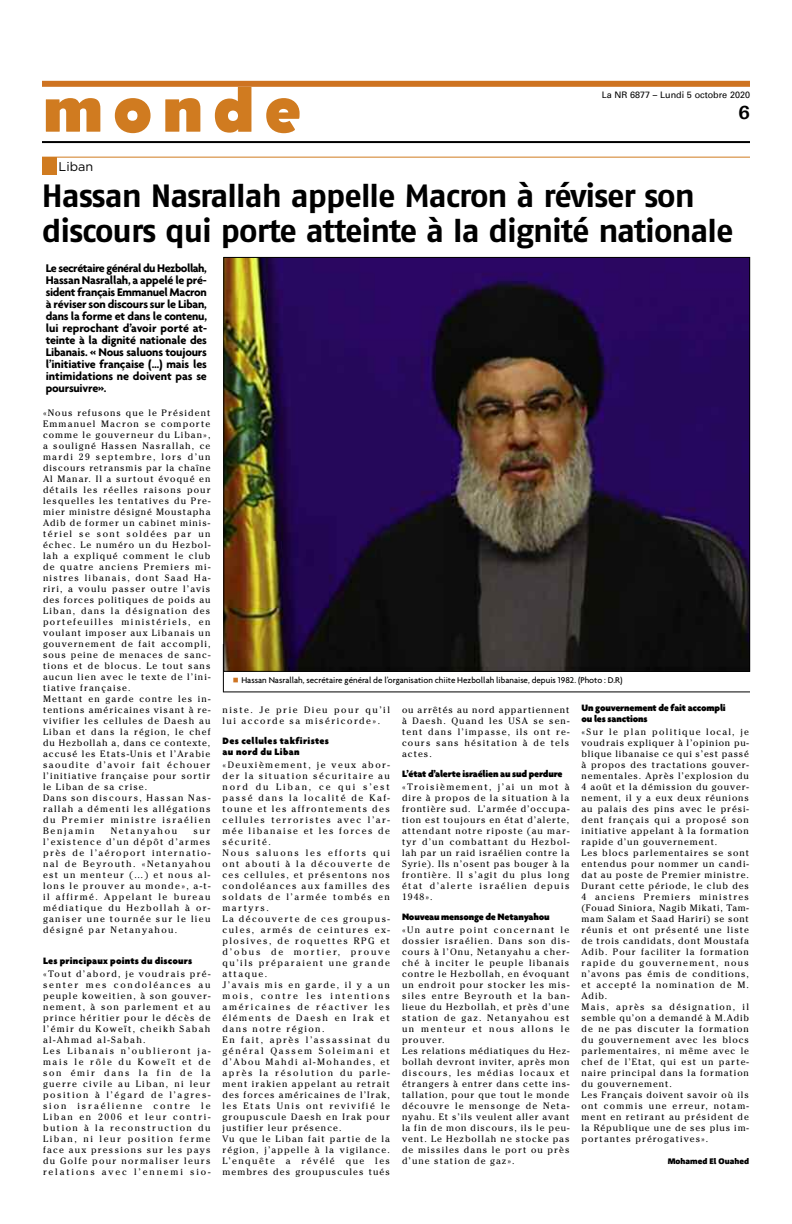
<style>
.page{position:relative;width:792px;height:1224px;background:#fff}
.page>*{position:absolute;margin:0;border:0;box-sizing:border-box;transform-origin:0 0}
.t1{font:700 64px "Eagle";letter-spacing:.145em;color:#d07b20}
.t2{font:700 32.2px/35.7px "Fago No";letter-spacing:-.03em;color:#000}
.t3{font:700 19px "Univers";color:#000}
.t4{font:12.7px "Gotham";color:#000}
.t5{font:700 12px/12px "Agenda";letter-spacing:-.01em;color:#000;text-align:justify}
.t6{font:900 10px/11px "Agenda";letter-spacing:-.015em;color:#000}
.t7{font:900 10px/11px "Agenda";letter-spacing:.035em;color:#000}
.t8{font:900 10px "Agenda";letter-spacing:.015em;color:#000}
.t9{font:9.2px/11px "Cheltenham";letter-spacing:.12em;color:#000;text-align:justify}
.t10{font:9.2px/11px "Cheltenham";letter-spacing:.16em;color:#000}
.t11{font:9.2px/11px "Cheltenham";letter-spacing:.1em;color:#000}
.t12{font:9.2px "Cheltenham";letter-spacing:.185em;color:#000}
.t13{font:500 9px "Agenda";color:#000}
.t14{font:9px "Univers";color:#000}
.t15{font:900 8px "Corpid";color:#000}
.s1{color:#ce7321}
</style>
<div class="page">
<div style="left:42px;top:81px;width:708px;height:6px;background:#ce7321"></div>
<hr style="left:42px;top:141px;width:708px;height:2px;background:#000">
<div style="left:42px;top:158px;width:14px;height:17px;background:#d07b20"></div>
<hr style="left:42px;top:157px;width:708px;height:1px;background:#d07b20">
<img style="left:225px;top:259px;width:523px;height:411px">
<hr style="left:223px;top:644px;width:1px;height:48px;background:#000">
<hr style="left:223px;top:692px;width:527px;height:1px;background:#000">
<p class="t1" style="left:42px;top:72px;width:260px">monde</p>
<p class="t14" style="left:602px;top:89px;width:150px">La NR 6877 – Lundi 5 octobre 2020</p>
<p class="t3" style="left:738px;top:100px;width:13px">6</p>
<p class="t4" style="left:59px;top:160px;width:36px">Liban</p>
<p class="t2" style="left:42px;top:180px;width:693px">Hassan Nasrallah appelle Macron à réviser son discours qui porte atteinte à la dignité nationale</p>
<p class="t5" style="left:46px;top:262px;width:163px">Le secrétaire général du Hezbollah, Hassan Nasrallah, a appelé le pré&shy;sident français Emmanuel Macron à réviser son discours sur le Liban, dans la forme et dans le contenu, lui reprochant d’avoir porté at&shy;teinte à la dignité nationale des Libanais. « Nous saluons toujours l’initiative française (…) mais les intimidations ne doivent pas se poursuivre».</p>
<p class="t9" style="left:43px;top:407px;width:169px;text-align:left">«Nous refusons que le Président<br>Emmanuel Macron se comporte comme le gouverneur du Liban», a souligné Hassen Nasrallah, ce mardi 29 septembre, lors d’un discours retransmis par la chaîne<br>Al Manar. Il a surtout évoqué en détails les réelles raisons pour lesquelles les tentatives du Pre&shy;mier ministre désigné Moustapha<br>Adib de former un cabinet minis&shy;tériel se sont soldées par un échec. Le numéro un du Hezbol&shy;lah a expliqué comment le club de quatre anciens Premiers mi&shy;nistres libanais, dont Saad Ha&shy;riri, a voulu passer outre l’avis des forces politiques de poids au<br>Liban, dans la désignation des portefeuilles ministériels, en voulant imposer aux Libanais un gouvernement de fait accompli, sous peine de menaces de sanc&shy;tions et de blocus. Le tout sans aucun lien avec le texte de l’ini&shy;tiative française.<br>Mettant en garde contre les in&shy;tentions américaines visant à re&shy;vivifier les cellules de Daesh au<br>Liban et dans la région, le chef du Hezbollah a, dans ce contexte, accusé les Etats-Unis et l’Arabie saoudite d’avoir fait échouer l’initiative française pour sortir le Liban de sa crise.<br>Dans son discours, Hassan Nas&shy;rallah a démenti les allégations du Premier ministre israélien<br>Benjamin</p>
<p class="t12" style="left:111px;top:825px;width:68px">Netanyahou</p>
<p class="t9" style="left:43px;top:825px;width:169px;text-indent:150px">sur l’existence d’un dépôt d’armes près de l’aéroport internatio&shy;nal de Beyrouth. «Netanyahou est un menteur (…) et nous al&shy;lons le prouver au monde», a-t&shy;il affirmé. Appelant le bureau médiatique du Hezbollah à or&shy;ganiser une tournée sur le lieu désigné par Netanyahou.</p>
<p class="t8" style="left:43px;top:955px;width:151px">Les principaux points du discours</p>
<p class="t10" style="left:43px;top:968px;width:169px">«Tout d’abord, je voudrais pré&shy;senter mes condoléances au peuple koweitien, à son gouver&shy;nement, à son parlement et au prince héritier pour le décès de l’émir du Koweït, cheikh Sabah al-Ahmad al-Sabah.<br>Les Libanais n’oublieront ja&shy;mais le rôle du Koweït et de son émir dans la fin de la guerre civile au Liban, ni leur position à l’égard de l’agres&shy;sion israélienne contre le<br>Liban en 2006 et leur contri&shy;bution à la reconstruction du<br>Liban, ni leur position ferme face aux pressions sur les pays du Golfe pour normaliser leurs relations avec l’ennemi sio-</p>
<p class="t13" style="left:233px;top:675px;width:391px"><span class="s1">■</span> Hassan Nasrallah, secrétaire général de l’organisation chiite Hezbollah libanaise, depuis 1982. (Photo : D.R)</p>
<p class="t10" style="left:223px;top:704px;width:169px">niste. Je prie Dieu pour qu’il lui accorde sa miséricorde».</p>
<p class="t7" style="left:223px;top:735px;width:108px">Des cellules takfiristes au nord du Liban</p>
<p class="t10" style="left:222px;top:759px;width:169px">«Deuxièmement, je veux abor&shy;der la situation sécuritaire au nord du Liban, ce qui s’est passé dans la localité de Kaf&shy;toune et les affrontements des cellules terroristes avec l’ar&shy;mée libanaise et les forces de sécurité.<br>Nous saluons les efforts qui ont abouti à la découverte de ces cellules, et présentons nos condoléances aux familles des soldats de l’armée tombés en martyrs.<br>La découverte de ces groupus&shy;cules, armés de ceintures ex&shy;plosives, de roquettes RPG et d’obus de mortier, prouve qu’ils préparaient une grande attaque.<br>J’avais mis en garde, il y a un mois, contre les intentions américaines de réactiver les éléments de Daesh en Irak et dans notre région.<br>En fait, après l’assassinat du général Qassem Soleimani et d’Abou Mahdi al-Mohandes, et après la résolution du parle&shy;ment irakien appelant au retrait des forces américaines de l’Irak, les Etats Unis ont revivifié le groupuscule Daesh en Irak pour justifier leur présence.<br>Vu que le Liban fait partie de la région, j’appelle à la vigilance.<br>L’enquête a révélé que les membres des groupuscules tués</p>
<p class="t9" style="left:402px;top:704px;width:169px">ou arrêtés au nord appartiennent à Daesh. Quand les USA se sen&shy;tent dans l’impasse, ils ont re&shy;cours sans hésitation à de tels actes.</p>
<p class="t6" style="left:402px;top:768px;width:162px">L’état d’alerte israélien au sud perdure</p>
<p class="t9" style="left:402px;top:781px;width:169px">«Troisièmement, j’ai un mot à dire à propos de la situation à la frontière sud. L’armée d’occupa&shy;tion est toujours en état d’alerte, attendant notre riposte (au mar&shy;tyr d’un combattant du Hezbol&shy;lah par un raid israélien contre la Syrie). Ils n’osent pas bouger à la frontière. Il s’agit du plus long état d’alerte israélien depuis 1948».</p>
<p class="t6" style="left:402px;top:911px;width:149px">Nouveau mensonge de Netanyahou</p>
<p class="t9" style="left:402px;top:924px;width:169px;text-align:left">«Un autre point concernant le dossier israélien. Dans son dis&shy;cours à l’Onu, Netanyahu a cher&shy;ché à inciter le peuple libanais contre le Hezbollah, en évoquant un endroit pour stocker les mis&shy;siles entre Beyrouth et la ban&shy;lieue du Hezbollah, et près d’une station de gaz. Netanyahou est un menteur et nous allons le prouver.<br>Les relations médiatiques du Hez&shy;bollah devront inviter, après mon discours, les médias locaux et étrangers à entrer dans cette ins&shy;tallation, pour que tout le monde découvre le mensonge de Neta&shy;nyahu. Et s’ils veulent aller avant la fin de mon discours, ils le peu&shy;vent. Le Hezbollah ne stocke pas de missiles dans le port ou près d’une station de gaz».</p>
<p class="t6" style="left:582px;top:702px;width:146px">Un gouvernement de fait accompli ou les sanctions</p>
<p class="t11" style="left:582px;top:726px;width:169px">«Sur le plan politique local, je voudrais expliquer à l’opinion pu&shy;blique libanaise ce qui s’est passé à propos des tractations gouver&shy;nementales. Après l’explosion du<br>4 août et la démission du gouver&shy;nement, il y a eux deux réunions au palais des pins avec le prési&shy;dent français qui a proposé son initiative appelant à la formation rapide d’un gouvernement.<br>Les blocs parlementaires se sont entendus pour nommer un candi&shy;dat au poste de Premier ministre.<br>Durant cette période, le club des<br>4 anciens Premiers ministres (Fouad Siniora, Nagib Mikati, Tam&shy;mam Salam et Saad Hariri) se sont réunis et ont présenté une liste de trois candidats, dont Moustafa<br>Adib. Pour faciliter la formation rapide du gouvernement, nous n’avons pas émis de conditions, et accepté la nomination de M.<br>Adib.<br>Mais, après sa désignation, il semble qu’on a demandé à M.Adib de ne pas discuter la formation du gouvernement avec les blocs parlementaires, ni même avec le chef de l’Etat, qui est un parte&shy;naire principal dans la formation du gouvernement.<br>Les Français doivent savoir où ils ont commis une erreur, notam&shy;ment en retirant au président de la République une de ses plus im&shy;portantes prérogatives».</p>
<p class="t15" style="left:668px;top:1158px;width:83px">Mohamed El Ouahed</p>
</div>
